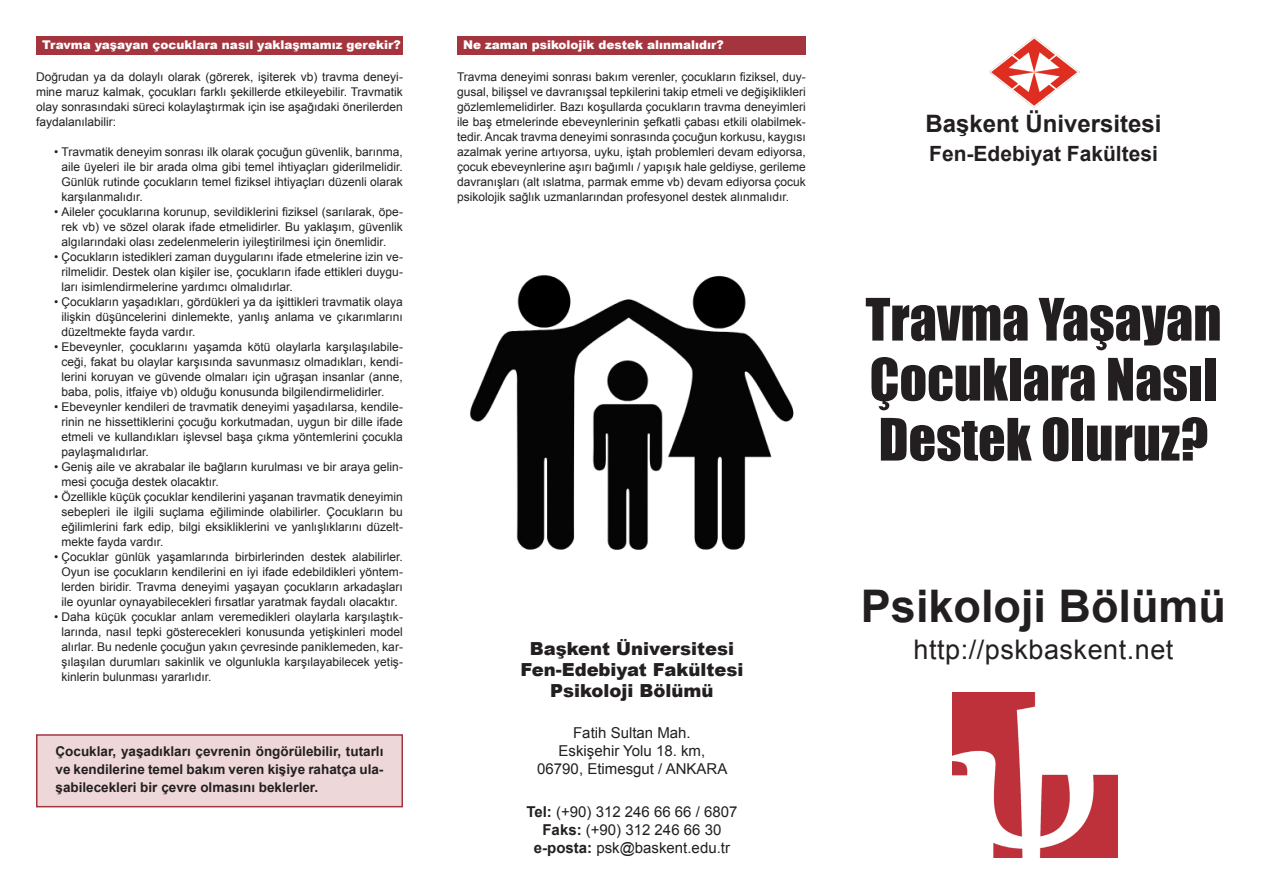
<style>
.page{position:relative;width:1263px;height:893px;background:#fff}
.page>*{position:absolute;margin:0;border:0;box-sizing:border-box;transform-origin:0 0}
.t1{font:54px/60px "Impact";color:#231f20;text-align:justify}
.t2{font:700 45px "Arial";color:#231f20}
.t3{font:27px "Arial";letter-spacing:.02em;color:#231f20}
.t4{font:700 24px "Arial";color:#231f20}
.t5{font:700 21px "Arial";color:#231f20}
.t6{font:900 18px/21px "Arial";color:#231f20;text-align:center}
.t7{font:15px/18px "Arial";color:#231f20;text-align:center}
.t8{font:700 13.5px/18px "Arial";color:#231f20;text-align:justify}
.t9{font:12px/15px "Arial";color:#231f20;text-align:justify}
.t10{font:900 12px "Arial";color:#fff}
.s1{font-weight:700}
</style>
<div class="page">
<div style="left:457px;top:36px;width:349px;height:18px;background:#a4353e"></div>
<img style="left:989px;top:37px;width:90px;height:71px">
<img style="left:470px;top:274px;width:324px;height:276px">
<img style="left:952px;top:693px;width:165px;height:165px">
<div style="left:36px;top:36px;width:367px;height:18px;background:#a4353e"></div>
<div style="left:37px;top:735px;width:365px;height:72px;background:#edd7d8"></div>
<div style="left:36px;top:734px;width:367px;height:73px;border:2px solid #a4353e"></div>
<p class="t10" style="left:42px;top:36px;width:360px">Travma yaşayan çocuklara nasıl yaklaşmamız gerekir?</p>
<p class="t9" style="left:36px;top:69px;width:368px">Doğrudan ya da dolaylı olarak (görerek, işiterek vb) travma deneyi&shy;mine maruz kalmak, çocukları farklı şekillerde etkileyebilir. Travmatik olay sonrasındaki süreci kolaylaştırmak için ise aşağıdaki önerilerden faydalanılabilir:</p>
<p class="t9" style="left:62px;top:144px;width:343px;text-indent:-8px">• Travmatik deneyim sonrası ilk olarak çocuğun güvenlik, barınma, aile üyeleri ile bir arada olma gibi temel ihtiyaçları giderilmelidir.<br>Günlük rutinde çocukların temel fiziksel ihtiyaçları düzenli olarak karşılanmalıdır.</p>
<p class="t9" style="left:62px;top:204px;width:343px;text-indent:-8px">• Aileler çocuklarına korunup, sevildiklerini fiziksel (sarılarak, öpe&shy;rek vb) ve sözel olarak ifade etmelidirler. Bu yaklaşım, güvenlik algılarındaki olası zedelenmelerin iyileştirilmesi için önemlidir.</p>
<p class="t9" style="left:62px;top:249px;width:343px;text-indent:-8px">• Çocukların istedikleri zaman duygularını ifade etmelerine izin ve&shy;rilmelidir. Destek olan kişiler ise, çocukların ifade ettikleri duygu&shy;ları isimlendirmelerine yardımcı olmalıdırlar.</p>
<p class="t9" style="left:62px;top:294px;width:343px;text-indent:-8px">• Çocukların yaşadıkları, gördükleri ya da işittikleri travmatik olaya ilişkin düşüncelerini dinlemekte, yanlış anlama ve çıkarımlarını düzeltmekte fayda vardır.</p>
<p class="t9" style="left:62px;top:339px;width:343px;text-indent:-8px">• Ebeveynler, çocuklarını yaşamda kötü olaylarla karşılaşılabile&shy;ceği, fakat bu olaylar karşısında savunmasız olmadıkları, kendi&shy;lerini koruyan ve güvende olmaları için uğraşan insanlar (anne, baba, polis, itfaiye vb) olduğu konusunda bilgilendirmelidirler.</p>
<p class="t9" style="left:62px;top:399px;width:343px;text-indent:-8px">• Ebeveynler kendileri de travmatik deneyimi yaşadılarsa, kendile&shy;rinin ne hissettiklerini çocuğu korkutmadan, uygun bir dille ifade etmeli ve kullandıkları işlevsel başa çıkma yöntemlerini çocukla paylaşmalıdırlar.</p>
<p class="t9" style="left:62px;top:459px;width:343px;text-indent:-8px">• Geniş aile ve akrabalar ile bağların kurulması ve bir araya gelin&shy;mesi çocuğa destek olacaktır.</p>
<p class="t9" style="left:62px;top:489px;width:343px;text-indent:-8px">• Özellikle küçük çocuklar kendilerini yaşanan travmatik deneyimin sebepleri ile ilgili suçlama eğiliminde olabilirler. Çocukların bu eğilimlerini fark edip, bilgi eksikliklerini ve yanlışlıklarını düzelt&shy;mekte fayda vardır.</p>
<p class="t9" style="left:62px;top:549px;width:343px;text-indent:-8px">• Çocuklar günlük yaşamlarında birbirlerinden destek alabilirler.<br>Oyun ise çocukların kendilerini en iyi ifade edebildikleri yöntem&shy;lerden biridir. Travma deneyimi yaşayan çocukların arkadaşları ile oyunlar oynayabilecekleri fırsatlar yaratmak faydalı olacaktır.</p>
<p class="t9" style="left:62px;top:609px;width:343px;text-indent:-8px">• Daha küçük çocuklar anlam veremedikleri olaylarla karşılaştık&shy;larında, nasıl tepki gösterecekleri konusunda yetişkinleri model alırlar. Bu nedenle çocuğun yakın çevresinde paniklemeden, kar&shy;şılaşılan durumları sakinlik ve olgunlukla karşılayabilecek yetiş&shy;kinlerin bulunması yararlıdır.</p>
<p class="t8" style="left:56px;top:742px;width:329px">Çocuklar, yaşadıkları çevrenin öngörülebilir, tutarlı ve kendilerine temel bakım veren kişiye rahatça ula&shy;şabilecekleri bir çevre olmasını beklerler.</p>
<p class="t10" style="left:463px;top:36px;width:262px">Ne zaman psikolojik destek alınmalıdır?</p>
<p class="t9" style="left:457px;top:69px;width:350px">Travma deneyimi sonrası bakım verenler, çocukların fiziksel, duy&shy;gusal, bilişsel ve davranışsal tepkilerini takip etmeli ve değişiklikleri gözlemlemelidirler. Bazı koşullarda çocukların travma deneyimleri ile baş etmelerinde ebeveynlerinin şefkatli çabası etkili olabilmek&shy;tedir. Ancak travma deneyimi sonrasında çocuğun korkusu, kaygısı azalmak yerine artıyorsa, uyku, iştah problemleri devam ediyorsa, çocuk ebeveynlerine aşırı bağımlı / yapışık hale geldiyse, gerileme davranışları (alt ıslatma, parmak emme vb) devam ediyorsa çocuk psikolojik sağlık uzmanlarından profesyonel destek alınmalıdır.</p>
<h3 class="t6" style="left:520px;top:637px;width:225px">Başkent Üniversitesi<br>Fen-Edebiyat Fakültesi<br>Psikoloji Bölümü</h3>
<p class="t7" style="left:537px;top:724px;width:192px">Fatih Sultan Mah.<br>Eskişehir Yolu 18. km,<br>06790, Etimesgut / ANKARA</p>
<p class="t7" style="left:526px;top:802px;width:213px"><span class="s1">Tel:</span> (+90) 312 246 66 66 / 6807<br><span class="s1">Faks:</span> (+90) 312 246 66 30 <span class="s1">e-posta:</span> psk@baskent.edu.tr</p>
<h3 class="t4" style="left:925px;top:111px;width:238px">Başkent Üniversitesi</h3>
<h3 class="t5" style="left:929px;top:142px;width:230px">Fen-Edebiyat Fakültesi</h3>
<h1 class="t1" style="left:865px;top:289px;width:358px">Travma Yaşayan Çocuklara Nasıl Destek Oluruz?</h1>
<h2 class="t2" style="left:861px;top:581px;width:367px">Psikoloji Bölümü</h2>
<h3 class="t3" style="left:913px;top:635px;width:261px">http://pskbaskent.net</h3>
</div>
